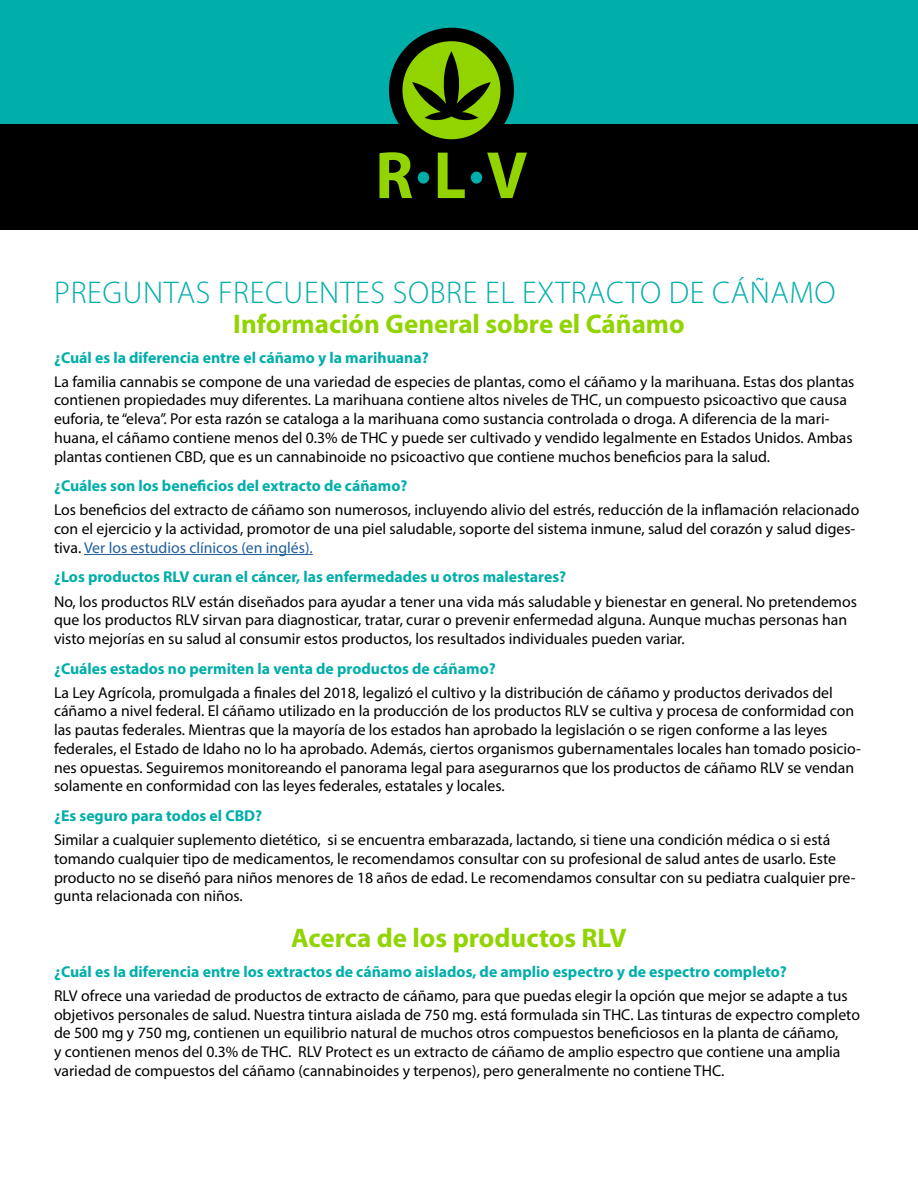
<style>
.page{position:relative;width:918px;height:1188px;background:#fff}
.page>*{position:absolute;margin:0;border:0;box-sizing:border-box;transform-origin:0 0}
.t1{font:300 31.5px "Myriad Pro";letter-spacing:.02em;color:#00aeaa}
.t2{font:700 27px "Myriad Pro";color:#91d400}
.t3{font:15.75px/18.8px "Myriad Pro";color:#000}
.t4{font:700 15.75px "Myriad Pro";color:#00aeaa}
.s1{color:#215e9e}
</style>
<div class="page">
<hr style="left:84px;top:554px;width:229px;height:1px;background:#215e9e">
<div style="left:1px;top:1px;width:917px;height:123px;background:#00aeaa"></div>
<div style="left:0;top:124px;width:917px;height:106px;background:#000"></div>
<svg style="left:396px;top:34px;width:111px;height:112px;background:#608c00"></svg>
<div style="left:389px;top:28px;width:125px;height:125px;border:14px solid #000;border-radius:50%"></div>
<svg style="left:412px;top:51px;width:79px;height:73px;background:#608d00"></svg>
<svg style="left:487px;top:153px;width:40px;height:45px"></svg>
<div style="left:471px;top:172px;width:11px;height:12px;background:#00aeaa;border-radius:50%"></div>
<svg style="left:438px;top:153px;width:27px;height:45px"></svg>
<div style="left:418px;top:172px;width:11px;height:12px;background:#00aeaa;border-radius:50%"></div>
<svg style="left:379px;top:152px;width:33px;height:46px"></svg>
<h1 class="t1" style="left:54px;top:274px;width:783px">PREGUNTAS FRECUENTES SOBRE EL EXTRACTO DE CÁÑAMO</h1>
<h2 class="t2" style="left:233px;top:306px;width:453px">Información General sobre el Cáñamo</h2>
<p class="t4" style="left:54px;top:347px;width:376px">¿Cuál es la diferencia entre el cáñamo y la marihuana?</p>
<p class="t3" style="left:54px;top:372px;width:802px">La familia cannabis se compone de una variedad de especies de plantas, como el cáñamo y la marihuana. Estas dos plantas contienen propiedades muy diferentes. La marihuana contiene altos niveles de THC, un compuesto psicoactivo que causa euforia, te “eleva”. Por esta razón se cataloga a la marihuana como sustancia controlada o droga. A diferencia de la mari&shy;huana, el cáñamo contiene menos del 0.3% de THC y puede ser cultivado y vendido legalmente en Estados Unidos. Ambas plantas contienen CBD, que es un cannabinoide no psicoactivo que contiene muchos beneficios para la salud.</p>
<p class="t4" style="left:54px;top:476px;width:355px">¿Cuáles son los beneficios del extracto de cáñamo?</p>
<p class="t3" style="left:54px;top:500px;width:807px">Los beneficios del extracto de cáñamo son numerosos, incluyendo alivio del estrés, reducción de la inflamación relacionado con el ejercicio y la actividad, promotor de una piel saludable, soporte del sistema inmune, salud del corazón y salud diges&shy;tiva. <span class="s1">Ver los estudios clínicos (en inglés).</span></p>
<p class="t4" style="left:54px;top:567px;width:514px">¿Los productos RLV curan el cáncer, las enfermedades u otros malestares?</p>
<p class="t3" style="left:54px;top:592px;width:804px">No, los productos RLV están diseñados para ayudar a tener una vida más saludable y bienestar en general. No pretendemos que los productos RLV sirvan para diagnosticar, tratar, curar o prevenir enfermedad alguna. Aunque muchas personas han visto mejorías en su salud al consumir estos productos, los resultados individuales pueden variar.</p>
<p class="t4" style="left:54px;top:658px;width:443px">¿Cuáles estados no permiten la venta de productos de cáñamo?</p>
<p class="t3" style="left:54px;top:683px;width:808px">La Ley Agrícola, promulgada a finales del 2018, legalizó el cultivo y la distribución de cáñamo y productos derivados del cáñamo a nivel federal. El cáñamo utilizado en la producción de los productos RLV se cultiva y procesa de conformidad con las pautas federales. Mientras que la mayoría de los estados han aprobado la legislación o se rigen conforme a las leyes federales, el Estado de Idaho no lo ha aprobado. Además, ciertos organismos gubernamentales locales han tomado posicio&shy;nes opuestas. Seguiremos monitoreando el panorama legal para asegurarnos que los productos de cáñamo RLV se vendan solamente en conformidad con las leyes federales, estatales y locales.</p>
<p class="t4" style="left:54px;top:805px;width:210px">¿Es seguro para todos el CBD?</p>
<p class="t3" style="left:54px;top:830px;width:803px">Similar a cualquier suplemento dietético, si se encuentra embarazada, lactando, si tiene una condición médica o si está tomando cualquier tipo de medicamentos, le recomendamos consultar con su profesional de salud antes de usarlo. Este producto no se diseñó para niños menores de 18 años de edad. Le recomendamos consultar con su pediatra cualquier pre&shy;gunta relacionada con niños.</p>
<h2 class="t2" style="left:291px;top:921px;width:337px">Acerca de los productos RLV</h2>
<p class="t4" style="left:54px;top:961px;width:734px">¿Cuál es la diferencia entre los extractos de cáñamo aislados, de amplio espectro y de espectro completo?</p>
<p class="t3" style="left:54px;top:986px;width:808px">RLV ofrece una variedad de productos de extracto de cáñamo, para que puedas elegir la opción que mejor se adapte a tus objetivos personales de salud. Nuestra tintura aislada de 750 mg. está formulada sin THC. Las tinturas de expectro completo de 500 mg y 750 mg, contienen un equilibrio natural de muchos otros compuestos beneficiosos en la planta de cáñamo,<br>y contienen menos del 0.3% de THC. RLV Protect es un extracto de cáñamo de amplio espectro que contiene una amplia variedad de compuestos del cáñamo (cannabinoides y terpenos), pero generalmente no contiene THC.</p>
</div>
